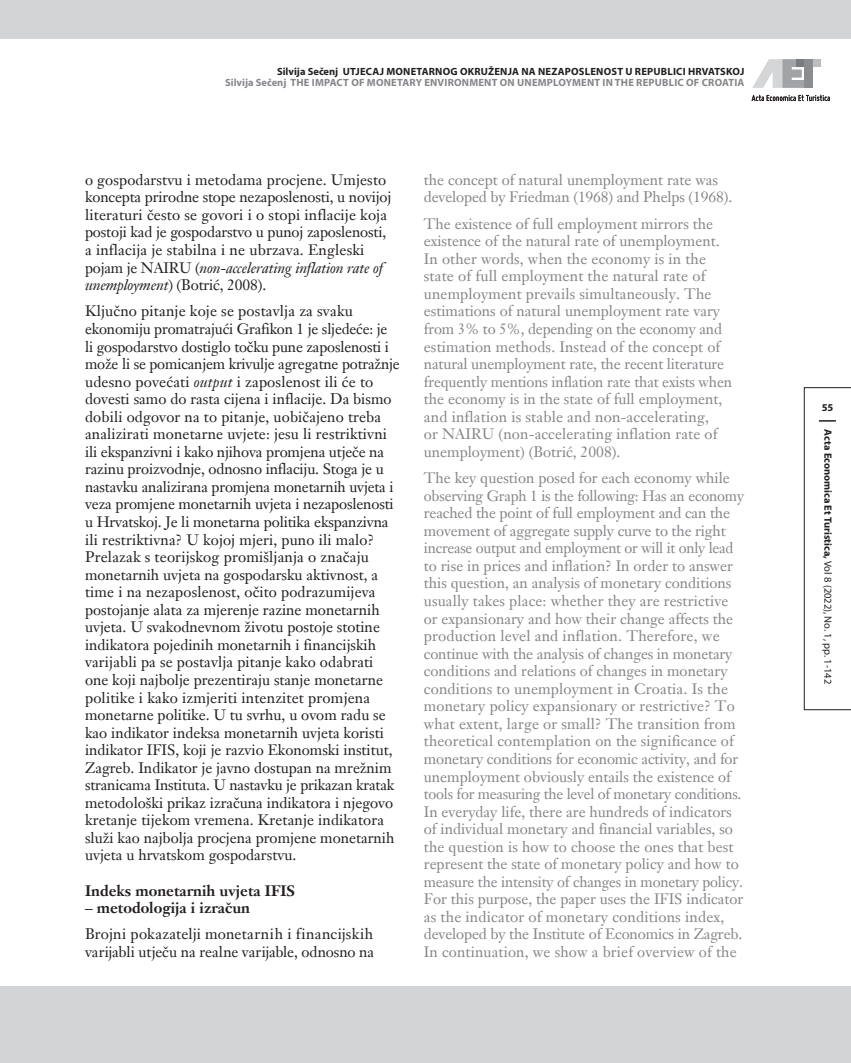
<style>
.page{position:relative;width:851px;height:1063px;background:#fff}
.page>*{position:absolute;margin:0;border:0;box-sizing:border-box;transform-origin:0 0}
.t1{font:15px/17.5px "Janson HR";color:#848689}
.t2{font:15px/17.5px "Janson HR";color:#231f20}
.t3{font:700 15px "Janson HR";color:#231f20}
.t4{font:700 10.5px "Myriad Pro";letter-spacing:.02em;color:#848689}
.t5{font:700 10.5px "Myriad Pro";letter-spacing:.02em;color:#231f20}
.t6{font:700 10.5px "Myriad Pro";color:#231f20}
.s1{font-style:italic}
.s2{font-family:"Times New Roman";font-weight:700}
.s3{font-weight:700}
.s4{font-weight:400}
</style>
<div class="page">
<div style="left:0;top:0;width:850px;height:38px;background:#d3d4d6"></div>
<div style="left:0;top:986px;width:850px;height:77px;background:#d3d4d6"></div>
<svg style="left:803px;top:387px;width:47px;height:323px"></svg>
<svg style="left:752px;top:59px;width:51px;height:29px"></svg>
<div style="left:803px;top:59px;width:9px;height:29px;background:#8b8d90"></div>
<div style="left:796px;top:59px;width:7px;height:8px;background:#7a7c7f"></div>
<div style="left:812px;top:59px;width:8px;height:8px;background:#bcbdc0"></div>
<svg style="left:751px;top:95px;width:78px;height:6px"></svg>
<p class="t5" style="left:277px;top:64px;width:469px">Silvija Sečenj UTJECAJ MONETARNOG OKRUŽENJA NA NEZAPOSLENOST U REPUBLICI HRVATSKOJ</p>
<p class="t4" style="left:225px;top:76px;width:520px">Silvija Sečenj THE IMPACT OF MONETARY ENVIRONMENT ON UNEMPLOYMENT IN THE REPUBLIC OF CROATIA</p>
<p class="t2" style="left:85px;top:171px;width:308px">o gospodarstvu i metodama procjene. Umjesto koncepta prirodne stope nezaposlenosti, u novijoj literaturi često se govori i o stopi inflacije koja postoji kad je gospodarstvo u punoj zaposlenosti, a inflacija je stabilna i ne ubrzava. Engleski pojam je NAIRU (<span class="s1">non-accelerating inflation rate of unemployment</span>) (Botrić, 2008).</p>
<p class="t2" style="left:85px;top:302px;width:316px">Ključno pitanje koje se postavlja za svaku ekonomiju promatrajući Grafikon 1 je sljedeće: je<br>li gospodarstvo dostiglo točku pune zaposlenosti i može li se pomicanjem krivulje agregatne potražnje udesno povećati <span class="s1">output</span> i zaposlenost ili će to dovesti samo do rasta cijena i inflacije. Da bismo dobili odgovor na to pitanje, uobičajeno treba analizirati monetarne uvjete: jesu li restriktivni ili ekspanzivni i kako njihova promjena utječe na razinu proizvodnje, odnosno inflaciju. Stoga je u nastavku analizirana promjena monetarnih uvjeta i veza promjene monetarnih uvjeta i nezaposlenosti u Hrvatskoj. Je li monetarna politika ekspanzivna ili restriktivna? U kojoj mjeri, puno ili malo?<br>Prelazak s teorijskog promišljanja o značaju monetarnih uvjeta na gospodarsku aktivnost, a time i na nezaposlenost, očito podrazumijeva postojanje alata za mjerenje razine monetarnih uvjeta. U svakodnevnom životu postoje stotine indikatora pojedinih monetarnih i financijskih varijabli pa se postavlja pitanje kako odabrati one koji najbolje prezentiraju stanje monetarne politike i kako izmjeriti intenzitet promjena monetarne politike. U tu svrhu, u ovom radu se kao indikator indeksa monetarnih uvjeta koristi indikator IFIS, koji je razvio Ekonomski institut, Zagreb. Indikator je javno dostupan na mrežnim stranicama Instituta. U nastavku je prikazan kratak metodološki prikaz izračuna indikatora i njegovo kretanje tijekom vremena. Kretanje indikatora služi kao najbolja procjena promjene monetarnih uvjeta u hrvatskom gospodarstvu.</p>
<p class="t3" style="left:85px;top:881px;width:212px">Indeks monetarnih uvjeta IFIS</p>
<p class="t2" style="left:85px;top:895px;width:290px;line-height:26.4px"><span class="s2">–</span> <span class="s3">metodologija i izračun<br></span>Brojni pokazatelji monetarnih i financijskih</p>
<p class="t2" style="left:85px;top:943px;width:290px">varijabli utječu na realne varijable, odnosno na</p>
<p class="t1" style="left:424px;top:171px;width:310px">the concept of natural unemployment rate was developed by Friedman (1968) and Phelps (1968).</p>
<p class="t1" style="left:424px;top:215px;width:309px">The existence of full employment mirrors the existence of the natural rate of unemployment.<br>In other words, when the economy is in the state of full employment the natural rate of unemployment prevails simultaneously. The estimations of natural unemployment rate vary from 3% to 5%, depending on the economy and estimation methods. Instead of the concept of natural unemployment rate, the recent literature frequently mentions inflation rate that exists when the economy is in the state of full employment, and inflation is stable and non-accelerating,<br>or NAIRU (non-accelerating inflation rate of unemployment) (Botrić, 2008).</p>
<p class="t1" style="left:424px;top:469px;width:321px">The key question posed for each economy while observing Graph 1 is the following: Has an economy reached the point of full employment and can the movement of aggregate supply curve to the right increase output and employment or will it only lead to rise in prices and inflation? In order to answer this question, an analysis of monetary conditions usually takes place: whether they are restrictive or expansionary and how their change affects the production level and inflation. Therefore, we continue with the analysis of changes in monetary conditions and relations of changes in monetary conditions to unemployment in Croatia. Is the monetary policy expansionary or restrictive? To what extent, large or small? The transition from theoretical contemplation on the significance of monetary conditions for economic activity, and for unemployment obviously entails the existence of tools for measuring the level of monetary conditions.<br>In everyday life, there are hundreds of indicators of individual monetary and financial variables, so the question is how to choose the ones that best represent the state of monetary policy and how to measure the intensity of changes in monetary policy.<br>For this purpose, the paper uses the IFIS indicator as the indicator of monetary conditions index, developed by the Institute of Economics in Zagreb.<br>In continuation, we show a brief overview of the</p>
<p class="t5" style="left:821px;top:401px;width:13px">55</p>
<p class="t6" style="left:834px;top:429px;width:256px;rotate:90deg">Acta Economica Et Turistica, <span class="s4">Vol 8 (2022), No. 1, pp. 1-142</span></p>
</div>
